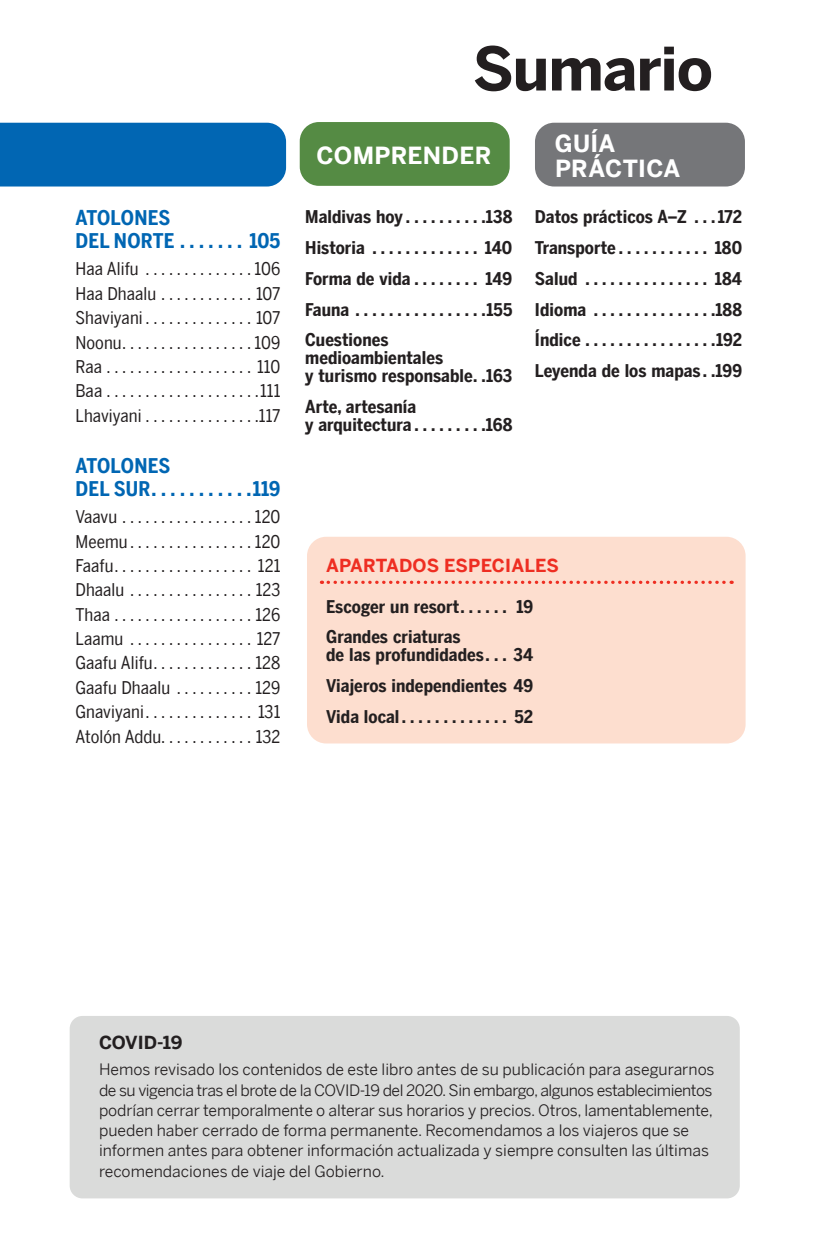
<style>
.page{position:relative;width:816px;height:1242px;background:#fff}
.page>*{position:absolute;margin:0;border:0;box-sizing:border-box;transform-origin:0 0}
.t1{font:700 59.62px "LP Benton Sans";letter-spacing:-.02em;color:#231f20}
.t2{font:700 23.62px/24.8px "LP Benton Sans";letter-spacing:.01em;color:#fff}
.Contents_-_OTR_-_H1{font:700 20.25px/22.5px "LP Benton Sans Cond";letter-spacing:.005em;color:#0166b3}
.Box_Heading_1{font:700 18px "LP Benton Sans";letter-spacing:.01em;color:#ee2e22}
.t3{font:700 18px "LP Benton Sans";letter-spacing:-.01em;color:#231f20}
.Contents_-_OTR_-_H3{font:17.55px "LP Benton Sans Cond";letter-spacing:.005em;color:#231f20}
.Contents{font:700 17.55px/18px "LP Benton Sans Cond";letter-spacing:.005em;color:#231f20}
.t4{font:15.75px/20.2px "LP Benton Sans";letter-spacing:-.01em;color:#231f20}
</style>
<div class="page">
<div style="left:300px;top:122px;width:209px;height:64px;background:#558b44;border-radius:19px"></div>
<div style="left:0;top:123px;width:286px;height:63px;background:#0166b3"></div>
<div style="left:70px;top:1016px;width:669px;height:182px;background:#dadbda;border-radius:13px"></div>
<div style="left:307px;top:537px;width:438px;height:206px;background:#fddecf;border-radius:19px"></div>
<svg style="left:328px;top:580px;width:404px;height:4px"></svg>
<div style="left:535px;top:123px;width:209px;height:63px;background:#757679;border-radius:19px"></div>
<p class="t1" style="left:472px;top:26px;width:242px">Sumario</p>
<p class="Contents_-_OTR_-_H1" style="left:76px;top:206px;width:206px">ATOLONES<br>DEL NORTE . . . . . . . 105</p>
<p class="Contents_-_OTR_-_H3" style="left:75px;top:258px;width:206px">Haa Alifu . . . . . . . . . . . . . . 106</p>
<p class="Contents_-_OTR_-_H3" style="left:75px;top:282px;width:206px">Haa Dhaalu . . . . . . . . . . . . 107</p>
<p class="Contents_-_OTR_-_H3" style="left:75px;top:307px;width:206px">Shaviyani . . . . . . . . . . . . . . 107</p>
<p class="Contents_-_OTR_-_H3" style="left:75px;top:331px;width:206px">Noonu . . . . . . . . . . . . . . . . . 109</p>
<p class="Contents_-_OTR_-_H3" style="left:75px;top:355px;width:206px">Raa . . . . . . . . . . . . . . . . . . . 110</p>
<p class="Contents_-_OTR_-_H3" style="left:75px;top:380px;width:206px">Baa . . . . . . . . . . . . . . . . . . . 111</p>
<p class="Contents_-_OTR_-_H3" style="left:75px;top:404px;width:206px">Lhaviyani . . . . . . . . . . . . . . 117</p>
<p class="Contents_-_OTR_-_H1" style="left:76px;top:454px;width:206px">ATOLONES<br>DEL SUR . . . . . . . . . . 119</p>
<p class="Contents_-_OTR_-_H3" style="left:75px;top:505px;width:206px">Vaavu . . . . . . . . . . . . . . . . . 120</p>
<p class="Contents_-_OTR_-_H3" style="left:75px;top:530px;width:206px">Meemu . . . . . . . . . . . . . . . . 120</p>
<p class="Contents_-_OTR_-_H3" style="left:75px;top:554px;width:206px">Faafu . . . . . . . . . . . . . . . . . . 121</p>
<p class="Contents_-_OTR_-_H3" style="left:75px;top:579px;width:206px">Dhaalu . . . . . . . . . . . . . . . . 123</p>
<p class="Contents_-_OTR_-_H3" style="left:75px;top:603px;width:206px">Thaa . . . . . . . . . . . . . . . . . . 126</p>
<p class="Contents_-_OTR_-_H3" style="left:75px;top:627px;width:206px">Laamu . . . . . . . . . . . . . . . . 127</p>
<p class="Contents_-_OTR_-_H3" style="left:75px;top:652px;width:206px">Gaafu Alifu . . . . . . . . . . . . . 128</p>
<p class="Contents_-_OTR_-_H3" style="left:75px;top:676px;width:206px">Gaafu Dhaalu . . . . . . . . . . 129</p>
<p class="Contents_-_OTR_-_H3" style="left:75px;top:700px;width:206px">Gnaviyani . . . . . . . . . . . . . . 131</p>
<p class="Contents_-_OTR_-_H3" style="left:75px;top:725px;width:206px">Atolón Addu............132</p>
<p class="t2" style="left:316px;top:143px;width:177px">COMPRENDER</p>
<p class="Contents" style="left:305px;top:208px;width:209px">Maldivas hoy . . . . . . . . . 138</p>
<p class="Contents" style="left:305px;top:238px;width:209px">Historia . . . . . . . . . . . . . 140</p>
<p class="Contents" style="left:305px;top:269px;width:209px">Forma de vida . . . . . . . . 149</p>
<p class="Contents" style="left:305px;top:300px;width:208px">Fauna . . . . . . . . . . . . . . . 155</p>
<p class="Contents" style="left:305px;top:331px;width:209px">Cuestiones medioambientales<br>y turismo responsable . 163</p>
<p class="Contents" style="left:305px;top:397px;width:209px">Arte, artesanía<br>y arquitectura . . . . . . . . 168</p>
<p class="t2" style="left:554px;top:131px;width:127px">GUÍA<br>PRÁCTICA</p>
<p class="Contents" style="left:535px;top:208px;width:209px">Datos prácticos A–Z . . 172</p>
<p class="Contents" style="left:535px;top:238px;width:209px">Transporte . . . . . . . . . . . 180</p>
<p class="Contents" style="left:535px;top:269px;width:209px">Salud . . . . . . . . . . . . . . . 184</p>
<p class="Contents" style="left:535px;top:300px;width:209px">Idioma . . . . . . . . . . . . . . 188</p>
<p class="Contents" style="left:535px;top:331px;width:209px">Índice . . . . . . . . . . . . . . . 192</p>
<p class="Contents" style="left:535px;top:361px;width:209px">Leyenda de los mapas . 199</p>
<p class="Box_Heading_1" style="left:326px;top:553px;width:234px">APARTADOS ESPECIALES</p>
<p class="Contents" style="left:326px;top:597px;width:208px">Escoger un resort . . . . . . 19</p>
<p class="Contents" style="left:326px;top:628px;width:208px">Grandes criaturas<br>de las profundidades . . . 34</p>
<p class="Contents" style="left:326px;top:676px;width:208px">Viajeros independientes 49</p>
<p class="Contents" style="left:326px;top:707px;width:208px">Vida local . . . . . . . . . . . . . 52</p>
<p class="t3" style="left:99px;top:1029px;width:85px">COVID-19</p>
<p class="t4" style="left:99px;top:1059px;width:617px">Hemos revisado los contenidos de este libro antes de su publicación para asegurarnos de su vigencia tras el brote de la COVID-19 del 2020. Sin embargo, algunos establecimientos podrían cerrar temporalmente o alterar sus horarios y precios. Otros, lamentablemente, pueden haber cerrado de forma permanente. Recomendamos a los viajeros que se informen antes para obtener información actualizada y siempre consulten las últimas recomendaciones de viaje del Gobierno.</p>
</div>
